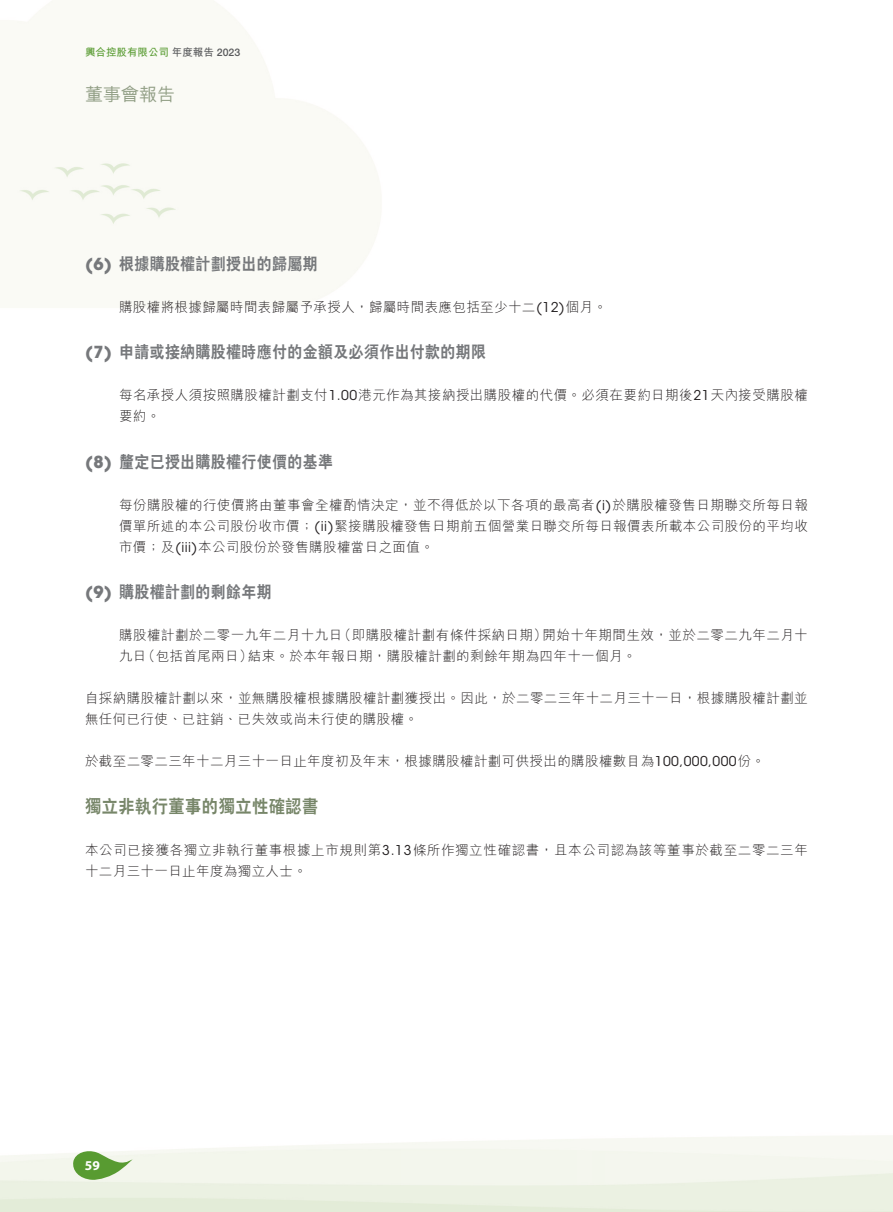
<style>
.page{position:relative;width:893px;height:1212px;background:#fff}
.page>*{position:absolute;margin:0;border:0;box-sizing:border-box;transform-origin:0 0}
.t1{font:800 18px "C Hei 2 HK";letter-spacing:.03em;color:#778669;scale:.9 1}
.t2{font:500 18px "M Hei HK";color:#919e85}
.t3{font:800 16.5px "C Hei 2 HK";letter-spacing:.03em;color:#76787b;scale:.9 1}
.t4{font:300 13.5px/21px "M Hei HK";letter-spacing:.03em;color:#231f20}
.t5{font:700 13.5px "Myriad Pro";color:#fff}
.t6{font:700 10.5px "M Hei HK";color:#589b31}
.s1{color:#57585a}
.s2{font-family:"Helvetica Neue LT Std";font-weight:500;color:#57585a}
.s3{font-family:"ITC Avant Garde Std";font-weight:700}
.s4{font-family:"ITC Avant Garde Std";font-weight:400}
</style>
<div class="page">
<img style="left:0;top:1px;width:893px;height:1211px">
<svg style="left:72px;top:1149px;width:62px;height:31px"></svg>
<p class="t6" style="left:85px;top:45px;width:157px">興合控股有限公司<span class="s1">年度報告</span> <span class="s2">2023</span></p>
<h1 class="t2" style="left:85px;top:81px;width:91px">董事會報告</h1>
<p class="t3" style="left:85px;top:253px;width:260px"><span class="s3">6( )</span> 根據購股權計劃授出的歸屬期</p>
<p class="t4" style="left:119px;top:296px;width:489px">購股權將根據歸屬時間表歸屬予承授人，歸屬時間表應包括至少十二<span class="s4">(12)</span>個月。</p>
<p class="t3" style="left:85px;top:341px;width:447px"><span class="s3">7( )</span> 申請或接納購股權時應付的金額及必須作出付款的期限</p>
<p class="t4" style="left:119px;top:385px;width:690px">每名承授人須按照購股權計劃支付<span class="s4">1.00</span>港元作為其接納授出購股權的代價。必須在要約日期後<span class="s4">21</span>天內接受購股權要約。</p>
<p class="t3" style="left:85px;top:451px;width:277px"><span class="s3">8( )</span> 釐定已授出購股權行使價的基準</p>
<p class="t4" style="left:119px;top:494px;width:690px;text-align:justify">每份購股權的行使價將由董事會全權酌情決定，並不得低於以下各項的最高者 <span class="s4">)i(</span> 於購股權發售日期聯交所每日報價單所述的本公司股份收市價；<span class="s4">( )i i</span> 緊接購股權發售日期前五個營業日聯交所每日報價表所載本公司股份的平均收市價；及<span class="s4">(iii)</span>本公司股份於發售購股權當日之面值。</p>
<p class="t3" style="left:85px;top:581px;width:209px"><span class="s3">9( )</span> 購股權計劃的剩餘年期</p>
<p class="t4" style="left:543px;top:625px;width:267px">開始十年期間生效，並於二零二九年二月十</p>
<p class="t4" style="left:338px;top:625px;width:211px">（即購股權計劃有條件採納日期）</p>
<p class="t4" style="left:248px;top:625px;width:390px;text-indent:-129px">購股權計劃於二零一九年二月十九日<br>結束。於本年報日期，購股權計劃的剩餘年期為四年十一個月。</p>
<p class="t4" style="left:142px;top:646px;width:112px">（包括首尾兩日）</p>
<p class="t4" style="left:119px;top:646px;width:29px">九日</p>
<p class="t4" style="left:85px;top:688px;width:724px">自採納購股權計劃以來，並無購股權根據購股權計劃獲授出。因此，於二零二三年十二月三十一日，根據購股權計劃並無任何已行使、已註銷、已失效或尚未行使的購股權。</p>
<p class="t4" style="left:85px;top:751px;width:681px">於截至二零二三年十二月三十一日止年度初及年末，根據購股權計劃可供授出的購股權數目為<span class="s4">100,000,000</span>份。</p>
<h1 class="t1" style="left:85px;top:794px;width:261px">獨立非執行董事的獨立性確認書</h1>
<p class="t4" style="left:85px;top:839px;width:724px">本公司已接獲各獨立非執行董事根據上市規則第<span class="s4">3.13</span>條所作獨立性確認書，且本公司認為該等董事於截至二零二三年十二月三十一日止年度為獨立人士。</p>
<p class="t5" style="left:85px;top:1157px;width:16px">59</p>
</div>
